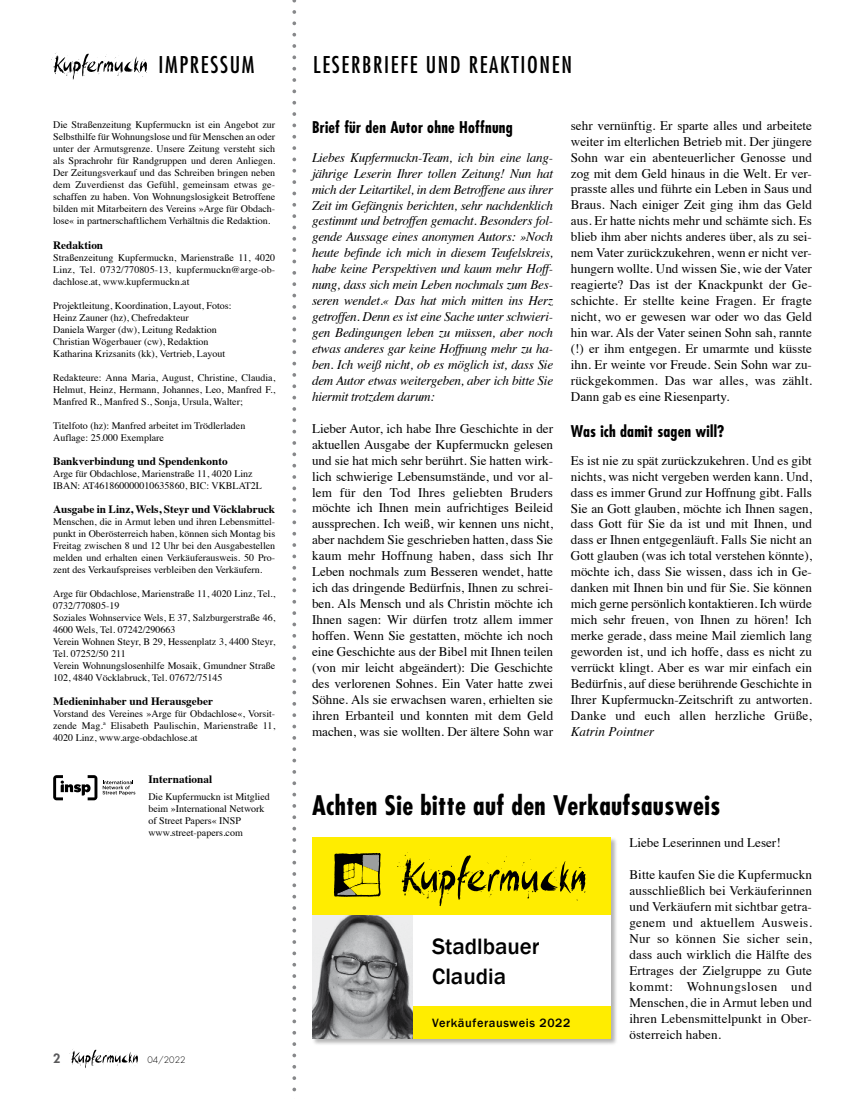
<style>
.page{position:relative;width:851px;height:1099px;background:#fff}
.page>*{position:absolute;margin:0;border:0;box-sizing:border-box;transform-origin:0 0}
.t1{font:700 condensed 26.25px "Futura";letter-spacing:.015em;color:#000}
.t2{font:500 22.88px/29.8px "Franklin Gothic";color:#000}
.t3{font:condensed 22.5px "Futura";letter-spacing:.075em;color:#000}
.t4{font:700 condensed 15.75px "Futura";letter-spacing:.015em;color:#000}
.t5{font:13.12px/15.9px "Times";letter-spacing:.005em;color:#000;text-align:justify}
.t6{font:italic 13.12px/15.9px "Times";letter-spacing:-.02em;color:#000;text-align:justify}
.t7{font:italic 13.12px "Times";color:#000}
.t8{font:800 12.5px "Futura";color:#58585a}
.t9{font:500 12.38px "Franklin Gothic";letter-spacing:.05em;color:#000}
.t10{font:700 11.25px "Times";color:#000}
.t11{font:10px/12px "Times";color:#000}
.t12{font:300 8.75px "Futura";color:#000}
</style>
<div class="page">
<svg style="left:69px;top:1049px;width:69px;height:19px"></svg>
<svg style="left:292px;top:0;width:4px;height:1092px"></svg>
<svg style="left:51px;top:53px;width:96px;height:27px"></svg>
<svg style="left:53px;top:775px;width:82px;height:25px"></svg>
<div style="left:311px;top:837px;width:306px;height:209px;background:#000;opacity:.3"></div>
<div style="left:312px;top:837px;width:298px;height:201px;background:#fff"></div>
<img style="left:312px;top:915px;width:100px;height:123px">
<div style="left:412px;top:1006px;width:198px;height:32px;background:#ffed00"></div>
<div style="left:312px;top:837px;width:298px;height:78px;background:#ffed00"></div>
<svg style="left:334px;top:853px;width:47px;height:44px"></svg>
<svg style="left:397px;top:852px;width:188px;height:54px"></svg>
<h3 class="t3" style="left:158px;top:50px;width:98px">IMPRESSUM</h3>
<p class="t11" style="left:53px;top:118px;width:223px;text-align:justify">Die Straßenzeitung Kupfermuckn ist ein Angebot zur Selbsthilfe für Wohnungslose und für Menschen an oder unter der Armutsgrenze. Unsere Zeitung versteht sich als Sprachrohr für Randgruppen und deren Anliegen.<br>Der Zeitungsverkauf und das Schreiben bringen neben dem Zuverdienst das Gefühl, gemeinsam etwas ge&shy;schaffen zu haben. Von Wohnungslosigkeit Betroffene bilden mit Mitarbeitern des Vereins »Arge für Obdach&shy;lose« in partnerschaftlichem Verhältnis die Redaktion.</p>
<p class="t10" style="left:53px;top:234px;width:52px">Redaktion</p>
<p class="t11" style="left:53px;top:250px;width:223px;text-align:justify">Straßenzeitung Kupfermuckn, Marienstraße 11, 4020<br>Linz, Tel. 0732/770805-13, kupfermuckn@arge-ob&shy;dachlose.at, www.kupfermuckn.at</p>
<p class="t11" style="left:53px;top:298px;width:180px">Projektleitung, Koordination, Layout, Fotos:<br>Heinz Zauner (hz), Chefredakteur<br>Daniela Warger (dw), Leitung Redaktion Christian Wögerbauer (cw), Redaktion Katharina Krizsanits (kk), Vertrieb, Layout</p>
<p class="t11" style="left:53px;top:370px;width:223px;text-align:justify">Redakteure: Anna Maria, August, Christine, Claudia, Helmut, Heinz, Hermann, Johannes, Leo, Manfred F., Manfred R., Manfred S., Sonja, Ursula, Walter;</p>
<p class="t11" style="left:53px;top:418px;width:194px">Titelfoto (hz): Manfred arbeitet im Trödlerladen<br>Auflage: 25.000 Exemplare</p>
<p class="t10" style="left:53px;top:450px;width:176px">Bankverbindung und Spendenkonto</p>
<p class="t11" style="left:53px;top:466px;width:210px">Arge für Obdachlose, Marienstraße 11, 4020 Linz<br>IBAN: AT461860000010635860, BIC: VKBLAT2L</p>
<p class="t10" style="left:53px;top:498px;width:223px">Ausgabe in Linz, Wels, Steyr und Vöcklabruck</p>
<p class="t11" style="left:53px;top:514px;width:223px;text-align:justify">Menschen, die in Armut leben und ihren Lebensmittel&shy;punkt in Oberösterreich haben, können sich Montag bis Freitag zwischen 8 und 12 Uhr bei den Ausgabestellen melden und erhalten einen Verkäuferausweis. 50 Pro&shy;zent des Verkaufspreises verbleiben den Verkäufern.</p>
<p class="t11" style="left:53px;top:586px;width:223px">Arge für Obdachlose, Marienstraße 11, 4020 Linz, Tel., 0732/770805-19<br>Soziales Wohnservice Wels, E 37, Salzburgerstraße 46, 4600 Wels, Tel. 07242/290663<br>Verein Wohnen Steyr, B 29, Hessenplatz 3, 4400 Steyr, Tel. 07252/50 211<br>Verein Wohnungslosenhilfe Mosaik, Gmundner Straße 102, 4840 Vöcklabruck, Tel. 07672/75145</p>
<p class="t10" style="left:53px;top:690px;width:161px">Medieninhaber und Herausgeber</p>
<p class="t11" style="left:53px;top:706px;width:223px;text-align:justify">Vorstand des Vereines »Arge für Obdachlose«, Vorsit&shy;zende Mag.<sup>a</sup> Elisabeth Paulischin, Marienstraße 11, 4020 Linz, www.arge-obdachlose.at</p>
<p class="t10" style="left:148px;top:768px;width:65px">International</p>
<p class="t11" style="left:148px;top:789px;width:123px">Die Kupfermuckn ist Mitglied beim »International Network of Street Papers« INSP www.street-papers.com</p>
<p class="t8" style="left:53px;top:1050px;width:9px">2</p>
<p class="t12" style="left:147px;top:1054px;width:40px">04/2022</p>
<h3 class="t3" style="left:313px;top:50px;width:260px">LESERBRIEFE UND REAKTIONEN</h3>
<p class="t4" style="left:312px;top:117px;width:202px">Brief für den Autor ohne Hoffnung</p>
<p class="t6" style="left:312px;top:148px;width:243px">Liebes Kupfermuckn-Team, ich bin eine lang&shy;jährige Leserin Ihrer tollen Zeitung! Nun hat mich der Leitartikel, in dem Betroffene aus ihrer Zeit im Gefängnis berichten, sehr nachdenklich gestimmt und betroffen gemacht. Besonders fol&shy;gende Aussage eines anonymen Autors: »Noch heute befinde ich mich in diesem Teufelskreis, habe keine Perspektiven und kaum mehr Hoff&shy;nung, dass sich mein Leben nochmals zum Bes&shy;seren wendet.« Das hat mich mitten ins Herz getroffen. Denn es ist eine Sache unter schwieri&shy;gen Bedingungen leben zu müssen, aber noch etwas anderes gar keine Hoffnung mehr zu ha&shy;ben. Ich weiß nicht, ob es möglich ist, dass Sie dem Autor etwas weitergeben, aber ich bitte Sie hiermit trotzdem darum:</p>
<p class="t5" style="left:312px;top:419px;width:243px">Lieber Autor, ich habe Ihre Geschichte in der aktuellen Ausgabe der Kupfermuckn gelesen und sie hat mich sehr berührt. Sie hatten wirk&shy;lich schwierige Lebensumstände, und vor al&shy;lem für den Tod Ihres geliebten Bruders möchte ich Ihnen mein aufrichtiges Beileid aussprechen. Ich weiß, wir kennen uns nicht, aber nachdem Sie geschrieben hatten, dass Sie kaum mehr Hoffnung haben, dass sich Ihr Leben nochmals zum Besseren wendet, hatte ich das dringende Bedürfnis, Ihnen zu schrei&shy;ben. Als Mensch und als Christin möchte ich Ihnen sagen: Wir dürfen trotz allem immer hoffen. Wenn Sie gestatten, möchte ich noch eine Geschichte aus der Bibel mit Ihnen teilen (von mir leicht abgeändert): Die Geschichte des verlorenen Sohnes. Ein Vater hatte zwei Söhne. Als sie erwachsen waren, erhielten sie ihren Erbanteil und konnten mit dem Geld machen, was sie wollten. Der ältere Sohn war</p>
<p class="t5" style="left:570px;top:116px;width:243px">sehr vernünftig. Er sparte alles und arbeitete weiter im elterlichen Betrieb mit. Der jüngere Sohn war ein abenteuerlicher Genosse und zog mit dem Geld hinaus in die Welt. Er ver&shy;prasste alles und führte ein Leben in Saus und Braus. Nach einiger Zeit ging ihm das Geld aus. Er hatte nichts mehr und schämte sich. Es blieb ihm aber nichts anderes über, als zu sei&shy;nem Vater zurückzukehren, wenn er nicht ver&shy;hungern wollte. Und wissen Sie, wie der Vater reagierte? Das ist der Knackpunkt der Ge&shy;schichte. Er stellte keine Fragen. Er fragte nicht, wo er gewesen war oder wo das Geld hin war. Als der Vater seinen Sohn sah, rannte (!) er ihm entgegen. Er umarmte und küsste ihn. Er weinte vor Freude. Sein Sohn war zu&shy;rückgekommen. Das war alles, was zählt.<br>Dann gab es eine Riesenparty.</p>
<p class="t4" style="left:570px;top:420px;width:155px">Was ich damit sagen will?</p>
<p class="t5" style="left:570px;top:451px;width:242px">Es ist nie zu spät zurückzukehren. Und es gibt nichts, was nicht vergeben werden kann. Und, dass es immer Grund zur Hoffnung gibt. Falls Sie an Gott glauben, möchte ich Ihnen sagen, dass Gott für Sie da ist und mit Ihnen, und dass er Ihnen entgegenläuft. Falls Sie nicht an Gott glauben (was ich total verstehen könnte), möchte ich, dass Sie wissen, dass ich in Ge&shy;danken mit Ihnen bin und für Sie. Sie können mich gerne persönlich kontaktieren. Ich würde mich sehr freuen, von Ihnen zu hören! Ich merke gerade, dass meine Mail ziemlich lang geworden ist, und ich hoffe, dass es nicht zu verrückt klingt. Aber es war mir einfach ein Bedürfnis, auf diese berührende Geschichte in Ihrer Kupfermuckn-Zeitschrift zu antworten.<br>Danke und euch allen herzliche Grüße,</p>
<p class="t7" style="left:570px;top:719px;width:85px">Katrin Pointner</p>
<h1 class="t1" style="left:312px;top:788px;width:410px">Achten Sie bitte auf den Verkaufsausweis</h1>
<p class="t5" style="left:629px;top:833px;width:153px">Liebe Leserinnen und Leser!</p>
<p class="t5" style="left:629px;top:865px;width:184px">Bitte kaufen Sie die Kupfermuckn ausschließlich bei Verkäuferinnen und Verkäufern mit sichtbar getra&shy;genem und aktuellem Ausweis.<br>Nur so können Sie sicher sein, dass auch wirklich die Hälfte des Ertrages der Zielgruppe zu Gute kommt: Wohnungslosen und Menschen, die in Armut leben und ihren Lebensmittelpunkt in Ober&shy;österreich haben.</p>
<h2 class="t2" style="left:432px;top:931px;width:109px">Stadlbauer<br>Claudia</h2>
<p class="t9" style="left:432px;top:1015px;width:140px">Verkäuferausweis 2022</p>
</div>
